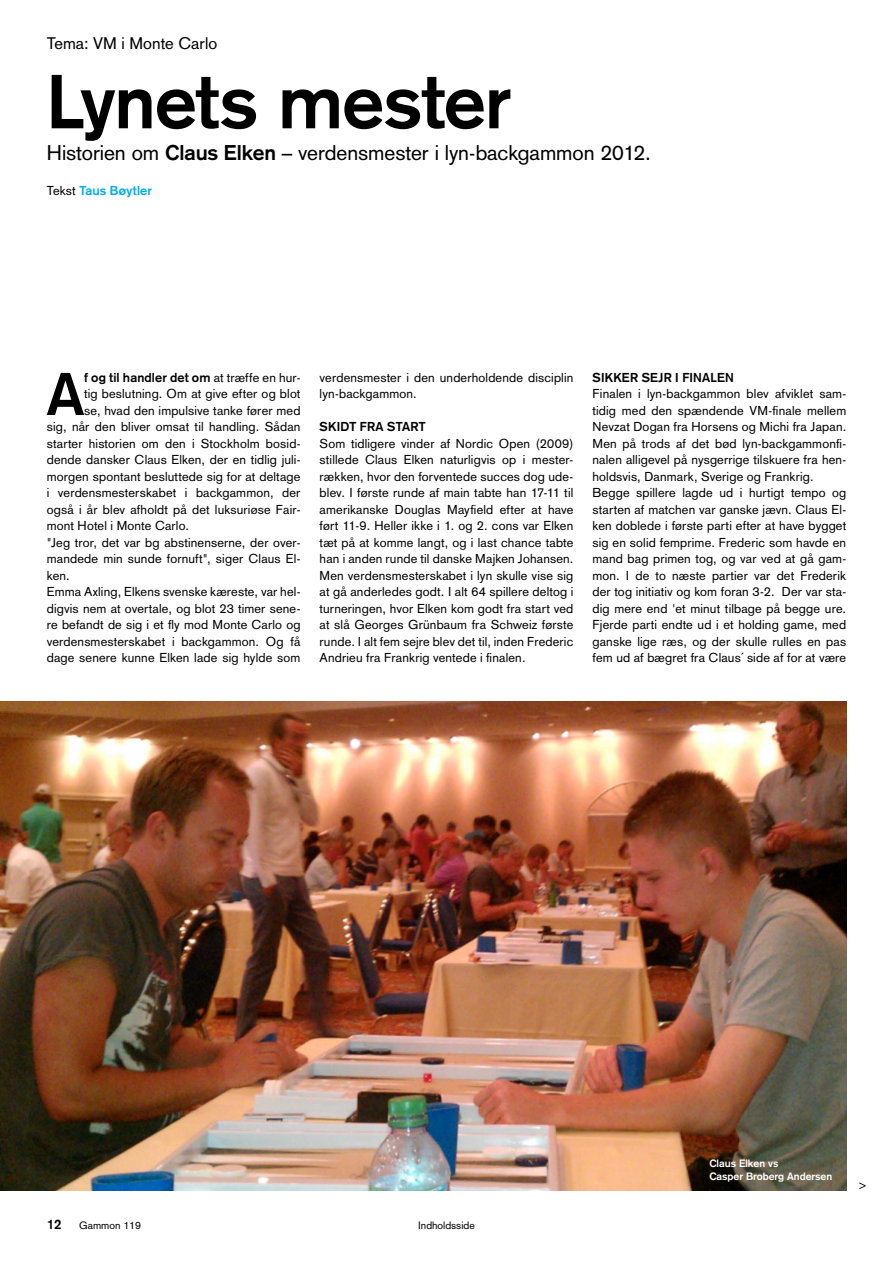
<style>
.page{position:relative;width:893px;height:1263px;background:#fff}
.page>*{position:absolute;margin:0;border:0;box-sizing:border-box;transform-origin:0 0}
.t1{font:700 75px "Akzidenz Grotesk";letter-spacing:-.015em;color:#000}
.t2{font:700 59.1px "Akzidenz Grotesk";color:#000}
.t3{font:21px "Akzidenz Grotesk";letter-spacing:-.005em;color:#000}
.t4{font:16.5px "Akzidenz Grotesk";color:#000}
.t5{font:700 13.5px "Akzidenz Grotesk";color:#000}
.t6{font:12.75px/16.5px "Akzidenz Grotesk";letter-spacing:.015em;color:#000}
.t7{font:700 12.75px "Akzidenz Grotesk";letter-spacing:.02em;color:#000}
.t8{font:700 12.75px "Akzidenz Grotesk";letter-spacing:.015em;color:#00aee6}
.t9{font:700 10.5px/13.5px "Akzidenz Grotesk";color:#fff}
.t10{font:10.5px "Akzidenz Grotesk";color:#000}
.s1{font-weight:700}
.s2{font-weight:400;color:#000}
.s3{font-weight:400}
</style>
<div class="page">
<img style="left:0;top:702px;width:846px;height:489px">
<p class="t4" style="left:47px;top:33px;width:172px">Tema: VM i Monte Carlo</p>
<h1 class="t1" style="left:47px;top:58px;width:466px">Lynets mester</h1>
<h3 class="t3" style="left:47px;top:140px;width:606px">Historien om <span class="s1">Claus Elken</span> – verdensmester i lyn-backgammon 2012.</h3>
<p class="t8" style="left:47px;top:183px;width:107px"><span class="s2">Tekst</span> Taus Bøytler</p>
<h2 class="t2" style="left:47px;top:359px;width:39px">A</h2>
<p class="t7" style="left:84px;top:370px;width:218px">f og til handler det om <span class="s3">at træffe en hur-</span></p>
<p class="t6" style="left:84px;top:386px;width:218px">tig beslutning. Om at give efter og blot</p>
<p class="t6" style="left:84px;top:402px;width:218px">se, hvad den impulsive tanke fører med</p>
<p class="t6" style="left:47px;top:419px;width:255px">sig, når den bliver omsat til handling. Sådan</p>
<p class="t6" style="left:47px;top:435px;width:255px">starter historien om den i Stockholm bosid-</p>
<p class="t6" style="left:47px;top:452px;width:255px">dende dansker Claus Elken, der en tidlig juli-</p>
<p class="t6" style="left:47px;top:468px;width:255px">morgen spontant besluttede sig for at deltage</p>
<p class="t6" style="left:47px;top:485px;width:255px">i verdensmesterskabet i backgammon, der</p>
<p class="t6" style="left:47px;top:501px;width:255px">også i år blev afholdt på det luksuriøse Fair-</p>
<p class="t6" style="left:47px;top:518px;width:144px">mont Hotel i Monte Carlo.</p>
<p class="t6" style="left:47px;top:534px;width:255px">"Jeg tror, det var bg abstinenserne, der over-</p>
<p class="t6" style="left:47px;top:551px;width:255px">mandede min sunde fornuft", siger Claus El-</p>
<p class="t6" style="left:47px;top:567px;width:24px">ken.</p>
<p class="t6" style="left:47px;top:584px;width:255px">Emma Axling, Elkens svenske kæreste, var hel-</p>
<p class="t6" style="left:47px;top:600px;width:255px">digvis nem at overtale, og blot 23 timer sene-</p>
<p class="t6" style="left:47px;top:617px;width:255px">re befandt de sig i et fly mod Monte Carlo og</p>
<p class="t6" style="left:47px;top:633px;width:255px">verdensmesterskabet i backgammon. Og få</p>
<p class="t6" style="left:47px;top:650px;width:255px">dage senere kunne Elken lade sig hylde som</p>
<p class="t6" style="left:320px;top:369px;width:255px">verdensmester i den underholdende disciplin lyn-backgammon.</p>
<p class="t7" style="left:320px;top:419px;width:108px">SKIDT FRA START</p>
<p class="t6" style="left:320px;top:435px;width:255px;text-align:justify">Som tidligere vinder af Nordic Open (2009) stillede Claus Elken naturligvis op i mester&shy;rækken, hvor den forventede succes dog ude&shy;blev. I første runde af main tabte han 17-11 til amerikanske Douglas Mayfield efter at have ført 11-9. Heller ikke i 1. og 2. cons var Elken tæt på at komme langt, og i last chance tabte han i anden runde til danske Majken Johansen.<br>Men verdensmesterskabet i lyn skulle vise sig at gå anderledes godt. I alt 64 spillere deltog i turneringen, hvor Elken kom godt fra start ved at slå Georges Grünbaum fra Schweiz første runde. I alt fem sejre blev det til, inden Frederic Andrieu fra Frankrig ventede i finalen.</p>
<p class="t7" style="left:592px;top:370px;width:143px">SIKKER SEJR I FINALEN</p>
<p class="t6" style="left:592px;top:386px;width:255px">Finalen i lyn-backgammon blev afviklet sam&shy;tidig med den spændende VM-finale mellem Nevzat Dogan fra Horsens og Michi fra Japan.<br>Men på trods af det bød lyn-backgammonfi&shy;nalen alligevel på nysgerrige tilskuere fra hen&shy;holdsvis, Danmark, Sverige og Frankrig.<br>Begge spillere lagde ud i hurtigt tempo og starten af matchen var ganske jævn. Claus El&shy;ken doblede i første parti efter at have bygget sig en solid femprime. Frederic som havde en mand bag primen tog, og var ved at gå gam&shy;mon. I de to næste partier var det Frederik der tog initiativ og kom foran 3-2. Der var sta&shy;dig mere end 'et minut tilbage på begge ure.<br>Fjerde parti endte ud i et holding game, med ganske lige ræs, og der skulle rulles en pas fem ud af bægret fra Claus´ side af for at være</p>
<p class="t5" style="left:47px;top:1216px;width:17px">12</p>
<p class="t10" style="left:79px;top:1219px;width:63px">Gammon 119</p>
<p class="t10" style="left:418px;top:1219px;width:58px">Indholdsside</p>
<p class="t9" style="left:709px;top:1156px;width:124px">Claus Elken vs<br>Casper Broberg Andersen</p>
<p class="t6" style="left:859px;top:1176px;width:9px">&gt;</p>
</div>
